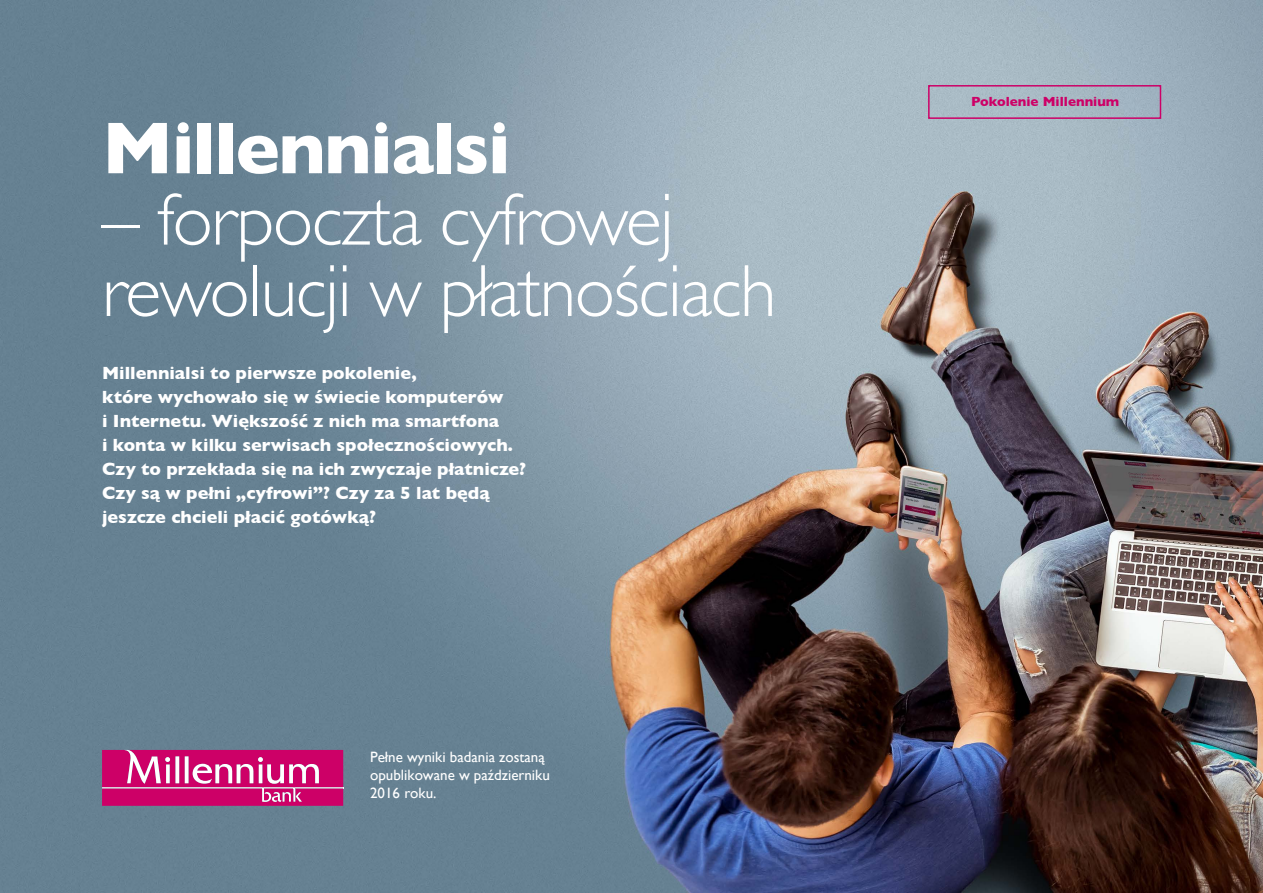
<style>
.page{position:relative;width:1263px;height:893px;background:#fff}
.page>*{position:absolute;margin:0;border:0;box-sizing:border-box;transform-origin:0 0}
.t1{font:300 74.25px/71.4px "Gill Sans";letter-spacing:-.02em;color:#fff}
.t2{font:700 74.25px "Gill Sans";letter-spacing:-.02em;color:#fff}
.t3{font:700 18px/24px "Gill Sans";color:#fff}
.t4{font:15px/18px "Gill Sans";color:#fff}
.t5{font:700 13.5px "Gill Sans";color:#cd0067}
</style>
<div class="page">
<img style="left:0;top:0;width:1263px;height:893px">
<svg style="left:102px;top:750px;width:241px;height:56px"></svg>
<div style="left:928px;top:85px;width:233px;height:34px;border:2px solid #cd0067"></div>
<h1 class="t2" style="left:102px;top:89px;width:410px">Millennialsi</h1>
<h1 class="t1" style="left:102px;top:181px;width:676px">– forpoczta cyfrowej rewolucji w płatnościach</h1>
<p class="t3" style="left:102px;top:361px;width:426px">Millennialsi to pierwsze pokolenie,<br>które wychowało się w świecie komputerów<br>i Internetu. Większość z nich ma smartfona<br>i konta w kilku serwisach społecznościowych.<br>Czy to przekłada się na ich zwyczaje płatnicze?<br>Czy są w pełni „cyfrowi”? Czy za 5 lat będą jeszcze chcieli płacić gotówką?</p>
<p class="t4" style="left:370px;top:748px;width:181px">Pełne wyniki badania zostaną opublikowane w październiku<br>2016 roku.</p>
<p class="t5" style="left:971px;top:91px;width:150px">Pokolenie Millennium</p>
</div>
